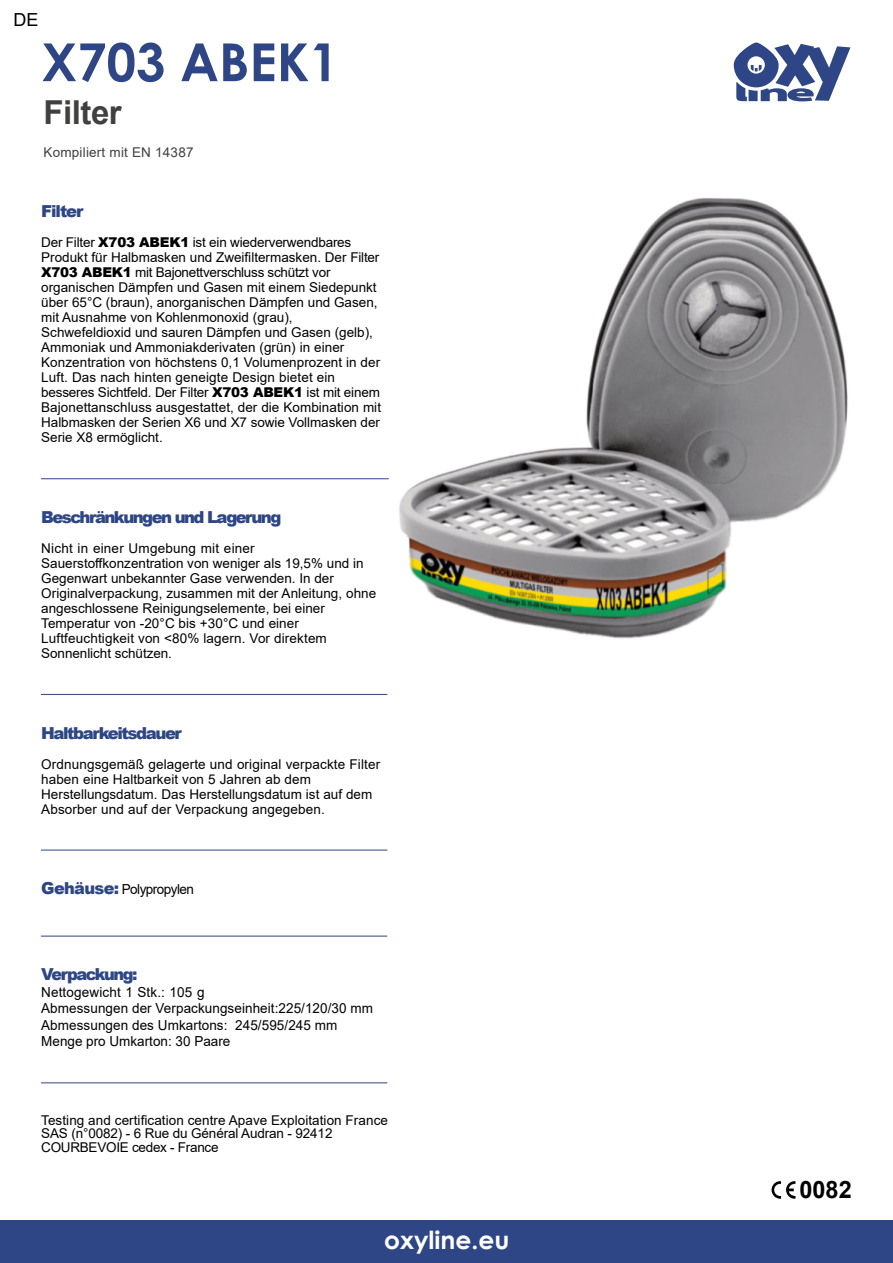
<style>
.page{position:relative;width:893px;height:1263px;background:#fff}
.page>*{position:absolute;margin:0;border:0;box-sizing:border-box;transform-origin:0 0}
.t1{font:700 52.5px "Century Gothic";color:#2e4685}
.t2{font:700 33px "Arial";letter-spacing:-.015em;color:#41403f}
.t3{font:700 24.9px "Century Gothic";color:#fff}
.t4{font:700 24px "Arial";color:#000}
.t5{font:18px "Arial";color:#000}
.t6{font:900 16.5px "Arial";letter-spacing:-.09em;color:#2e4685}
.t7{font:13.8px/16.5px "Arial";letter-spacing:.005em;color:#000}
.t8{font:13.8px "Arial";letter-spacing:-.04em;color:#000}
.t9{font:13.5px/15px "Arial";color:#000}
.t10{font:13.5px "Arial";letter-spacing:.015em;color:#41403f}
.s1{font-weight:900}
.s2{font-weight:900;font-size:16.5px;color:#2e4685}
</style>
<div class="page">
<img style="left:399px;top:198px;width:449px;height:441px">
<div style="left:0;top:1220px;width:893px;height:43px;background:#2e4685"></div>
<svg style="left:734px;top:43px;width:116px;height:58px"></svg>
<svg style="left:772px;top:1181px;width:23px;height:18px"></svg>
<hr style="left:41px;top:850px;width:346px;height:1px;background:#2e4685">
<hr style="left:41px;top:694px;width:346px;height:1px;background:#2e4685">
<hr style="left:41px;top:478px;width:348px;height:1px;background:#2e4685">
<hr style="left:41px;top:1082px;width:346px;height:1px;background:#2e4685">
<hr style="left:41px;top:936px;width:346px;height:1px;background:#2e4685">
<h3 class="t5" style="left:14px;top:13px;width:27px">DE</h3>
<h1 class="t1" style="left:41px;top:42px;width:299px">X703 ABEK1</h1>
<h2 class="t2" style="left:44px;top:100px;width:80px">Filter</h2>
<p class="t10" style="left:44px;top:147px;width:152px">Kompiliert mit EN 14387</p>
<p class="t6" style="left:41px;top:205px;width:44px">Filter</p>
<p class="t9" style="left:41px;top:236px;width:341px">Der Filter <span class="s1">X703 ABEK1</span> ist ein wiederverwendbares Produkt für Halbmasken und Zweifiltermasken. Der Filter <span class="s1">X703 ABEK1</span> mit Bajonettverschluss schützt vor organischen Dämpfen und Gasen mit einem Siedepunkt über 65°C (braun), anorganischen Dämpfen und Gasen, mit Ausnahme von Kohlenmonoxid (grau), Schwefeldioxid und sauren Dämpfen und Gasen (gelb), Ammoniak und Ammoniakderivaten (grün) in einer Konzentration von höchstens 0,1 Volumenprozent in der Luft. Das nach hinten geneigte Design bietet ein besseres Sichtfeld. Der Filter <span class="s1">X703 ABEK1</span> ist mit einem Bajonettanschluss ausgestattet, der die Kombination mit Halbmasken der Serien X6 und X7 sowie Vollmasken der Serie X8 ermöglicht.</p>
<p class="t6" style="left:41px;top:511px;width:242px">Beschränkungen und Lagerung</p>
<p class="t9" style="left:41px;top:542px;width:337px">Nicht in einer Umgebung mit einer Sauerstoffkonzentration von weniger als 19,5% und in Gegenwart unbekannter Gase verwenden. In der Originalverpackung, zusammen mit der Anleitung, ohne angeschlossene Reinigungselemente, bei einer Temperatur von -20°C bis +30°C und einer Luftfeuchtigkeit von &lt;80% lagern. Vor direktem Sonnenlicht schützen.</p>
<p class="t6" style="left:41px;top:727px;width:142px">Haltbarkeitsdauer</p>
<p class="t9" style="left:41px;top:757px;width:340px">Ordnungsgemäß gelagerte und original verpackte Filter haben eine Haltbarkeit von 5 Jahren ab dem Herstellungsdatum. Das Herstellungsdatum ist auf dem Absorber und auf der Verpackung angegeben.</p>
<p class="t8" style="left:41px;top:884px;width:154px"><span class="s2">Gehäuse:</span> Polypropylen</p>
<p class="t6" style="left:41px;top:968px;width:98px">Verpackung:</p>
<p class="t7" style="left:41px;top:985px;width:333px">Nettogewicht 1 Stk.: 105 g<br>Abmessungen der Verpackungseinheit:225/120/30 mm Abmessungen des Umkartons: 245/595/245 mm Menge pro Umkarton: 30 Paare</p>
<p class="t9" style="left:41px;top:1114px;width:348px;line-height:13.5px">Testing and certification centre Apave Exploitation France<br>SAS (n°0082) - 6 Rue du Général Audran - 92412<br>COURBEVOIE cedex - France</p>
<h3 class="t3" style="left:384px;top:1230px;width:127px">oxyline.eu</h3>
<h3 class="t4" style="left:799px;top:1181px;width:54px">0082</h3>
</div>
